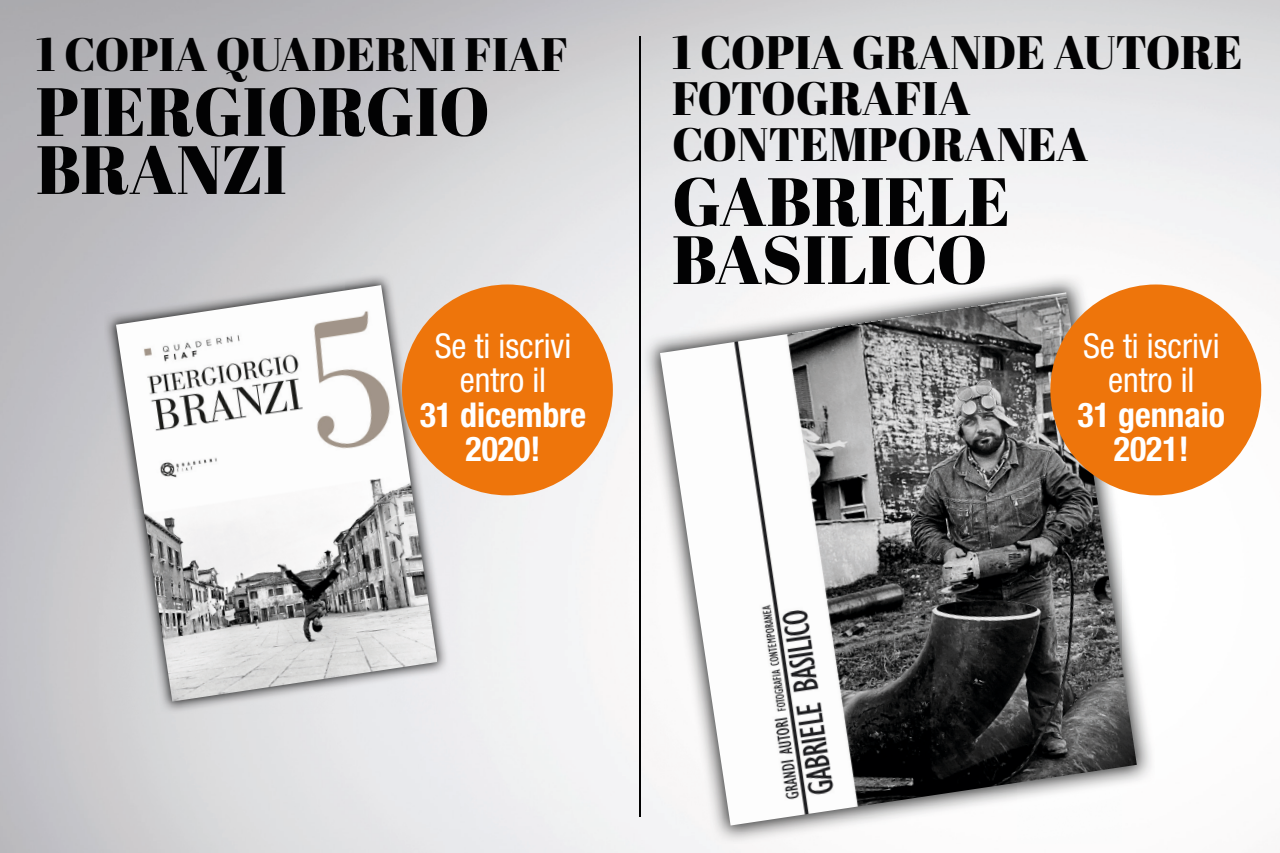
<style>
.page{position:relative;width:1280px;height:853px;background:#fff}
.page>*{position:absolute;margin:0;border:0;box-sizing:border-box;transform-origin:0 0}
.t1{font:68.2px/58px "Abril Fatface";color:#020203}
.t2{font:46.9px/46px "Abril Fatface";color:#020203}
.t3{font:condensed 34.2px/34.2px "Helvetica Neue";color:#fff;text-align:center}
.t4{font:700 condensed 34.2px/34.2px "Helvetica Neue";color:#fff;text-align:center}
</style>
<div class="page">
<img style="left:0;top:0;width:1280px;height:853px">
<hr style="left:639px;top:36px;width:2px;height:781px;background:#020203">
<img style="left:642px;top:274px;width:513px;height:570px">
<img style="left:660px;top:292px;width:477px;height:534px">
<div style="left:1050px;top:284px;width:211px;height:211px;background:#ee750b;border-radius:50%"></div>
<img style="left:104px;top:273px;width:345px;height:440px">
<img style="left:116px;top:285px;width:321px;height:417px">
<div style="left:402px;top:284px;width:211px;height:211px;background:#ee750b;border-radius:50%"></div>
<p class="t2" style="left:36px;top:30px;width:534px">1 COPIA QUADERNI FIAF</p>
<h1 class="t1" style="left:36px;top:81px;width:455px">PIERGIORGIO<br>BRANZI</h1>
<p class="t3" style="left:435px;top:329px;width:138px">Se ti iscrivi entro il</p>
<p class="t4" style="left:420px;top:397px;width:168px">31 dicembre<br>2020!</p>
<p class="t2" style="left:672px;top:28px;width:572px">1 COPIA GRANDE AUTORE<br>FOTOGRAFIA<br>CONTEMPORANEA</p>
<h1 class="t1" style="left:672px;top:171px;width:340px">GABRIELE<br>BASILICO</h1>
<p class="t3" style="left:1083px;top:329px;width:138px">Se ti iscrivi entro il</p>
<p class="t4" style="left:1077px;top:397px;width:149px">31 gennaio<br>2021!</p>
</div>
